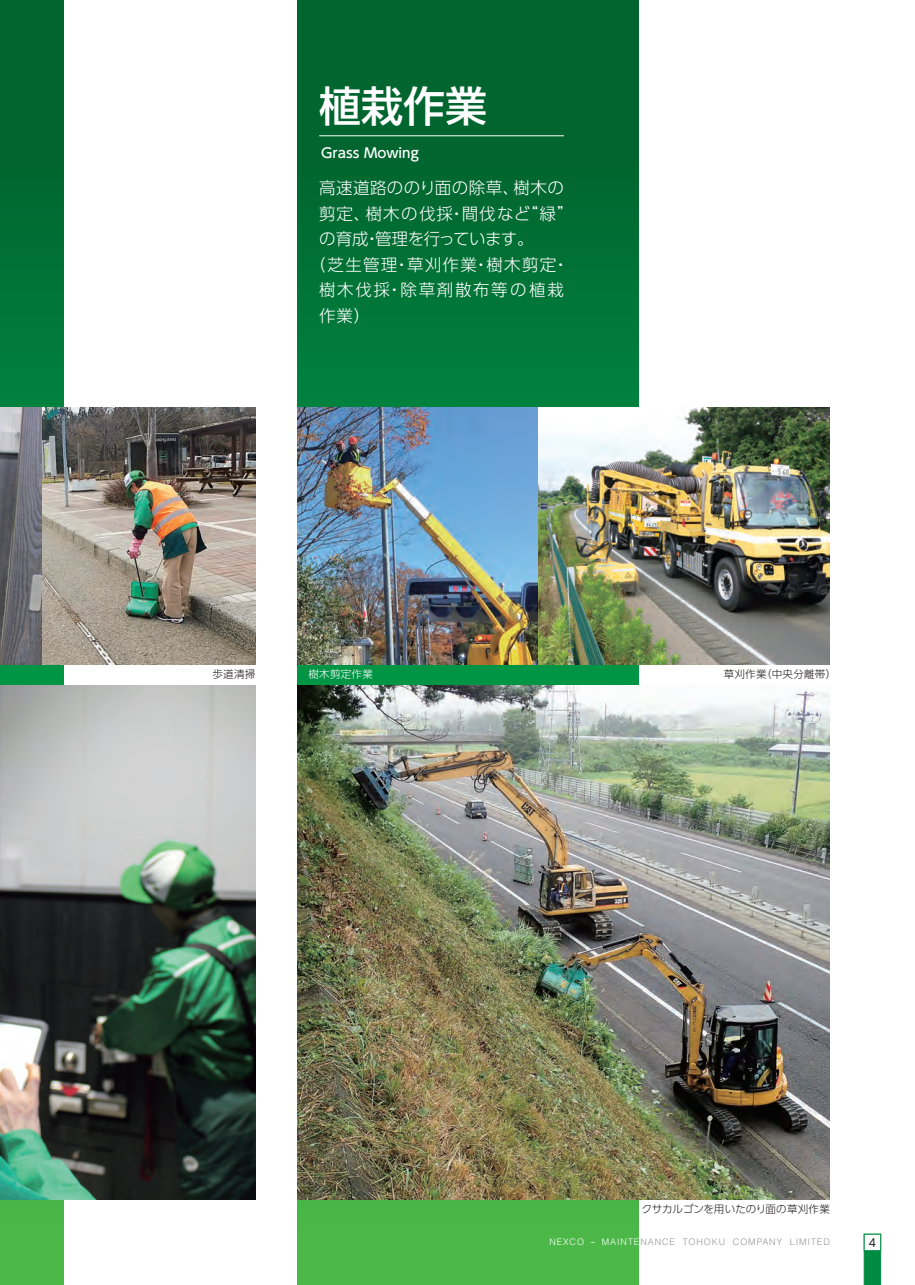
<style>
.page{position:relative;width:915px;height:1285px;background:#fff}
.page>*{position:absolute;margin:0;border:0;box-sizing:border-box;transform-origin:0 0}
.t1{font:500 42px "UD Shin Go Pro";color:#fff}
.t2{font:300 16.5px "UD Shin Go Pro";letter-spacing:.055em;color:#fff}
.t3{font:300 16.5px "UD Shin Go Pro";letter-spacing:.08em;color:#fff}
.t4{font:300 16.5px "UD Shin Go Pro";letter-spacing:.025em;color:#fff}
.t5{font:300 16.5px "UD Shin Go Pro";letter-spacing:-.03em;color:#fff}
.t6{font:300 16.5px "UD Shin Go Pro";letter-spacing:.1em;color:#fff}
.t7{font:500 13.5px "UD Shin Go Pro";color:#fff}
.t8{font:12px "Tsuku Go Pro D";color:#231f20}
.t9{font:300 10.5px "UD Shin Go Pro";letter-spacing:-.005em;color:#231f20}
.t10{font:300 10.5px "UD Shin Go Pro";letter-spacing:.025em;color:#231f20}
.t11{font:300 10.5px "UD Shin Go Pro";letter-spacing:.025em;color:#fff}
.t12{font:300 9px "Helvetica LT Std";letter-spacing:.1em;color:#939598}
.s1{color:#fff}
</style>
<div class="page">
<svg style="left:0;top:0;width:64px;height:1284px;background:#0c7b37"></svg>
<svg style="left:298px;top:0;width:340px;height:1284px;background:#0c7b37"></svg>
<img style="left:0;top:407px;width:43px;height:257px">
<img style="left:298px;top:407px;width:240px;height:257px">
<img style="left:298px;top:685px;width:531px;height:514px">
<img style="left:43px;top:407px;width:212px;height:257px">
<img style="left:0;top:685px;width:255px;height:514px">
<img style="left:538px;top:407px;width:291px;height:257px">
<hr style="left:319px;top:135px;width:244px;height:1px;background:#fff">
<svg style="left:863px;top:1250px;width:17px;height:34px"></svg>
<h1 class="t1" style="left:319px;top:72px;width:169px">植栽作業</h1>
<h3 class="t7" style="left:321px;top:142px;width:99px">Grass Mowing</h3>
<h2 class="t4" style="left:319px;top:174px;width:246px">高速道路ののり面の除草、樹木の</h2>
<h2 class="t2" style="left:319px;top:200px;width:256px">剪定、樹木の伐採・間伐など“緑”</h2>
<h2 class="t5" style="left:319px;top:225px;width:216px">の育成・管理を行っています。</h2>
<h2 class="t3" style="left:309px;top:251px;width:261px">（芝生管理・草刈作業・樹木剪定・</h2>
<h2 class="t6" style="left:319px;top:276px;width:246px">樹木伐採・除草剤散布等の植栽</h2>
<h2 class="t2" style="left:319px;top:302px;width:52px">作業）</h2>
<p class="t10" style="left:212px;top:665px;width:44px">歩道清掃</p>
<p class="t11" style="left:308px;top:665px;width:66px">樹木剪定作業</p>
<p class="t10" style="left:723px;top:665px;width:114px">草刈作業（中央分離帯）</p>
<p class="t9" style="left:641px;top:1200px;width:189px">クサカルゴンを用いたのり面の草刈作業</p>
<p class="t12" style="left:549px;top:1236px;width:282px"><span class="s1">NEXCO -- MAINTE</span>NANCE TOHOKU COMPANY LIMITED</p>
<h3 class="t8" style="left:868px;top:1232px;width:9px">4</h3>
</div>
